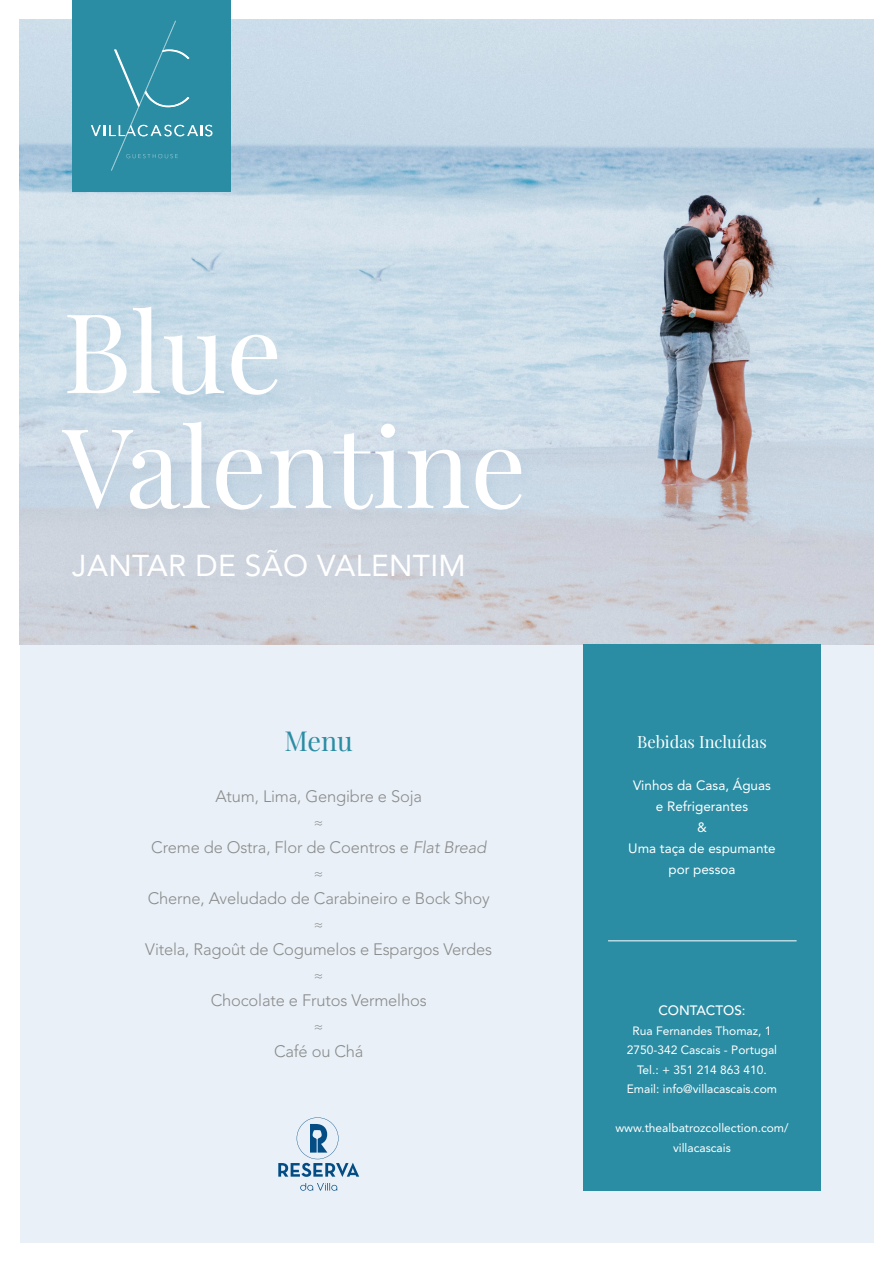
<style>
.page{position:relative;width:893px;height:1263px;background:#fff}
.page>*{position:absolute;margin:0;border:0;box-sizing:border-box;transform-origin:0 0}
.t1{font:110.55px "Playfair Display";color:#fff}
.t2{font:30px "Avenir LT Std";letter-spacing:.01em;color:#fff}
.t3{font:27px "Playfair Display";color:#2a8da4}
.t4{font:300 16.5px "Avenir LT Std";letter-spacing:-.01em;color:#8a8c8c}
.t5{font:16.5px "Playfair Display";color:#fff}
.t6{font:13.5px "Avenir LT Std";color:#fff}
.t7{font:500 13.5px "Avenir LT Std";color:#fff}
.t8{font:12px "Avenir LT Std";color:#fff}
.s1{font-style:italic}
.s2{font-weight:400}
</style>
<div class="page">
<div style="left:20px;top:639px;width:853px;height:604px;background:#e9f0f7"></div>
<img style="left:20px;top:20px;width:853px;height:624px">
<div style="left:583px;top:644px;width:238px;height:547px;background:#2a8da4"></div>
<div style="left:73px;top:0;width:158px;height:191px;background:#2a8da4"></div>
<div style="left:61px;top:305px;width:474px;height:219px;background:#156a91;opacity:.05"></div>
<svg style="left:300px;top:1183px;width:37px;height:8px"></svg>
<svg style="left:278px;top:1117px;width:81px;height:60px"></svg>
<svg style="left:91px;top:21px;width:121px;height:150px"></svg>
<hr style="left:608px;top:940px;width:189px;height:1px;background:#fff">
<p class="t1" style="left:63px;top:265px;width:221px">Blue</p>
<p class="t1" style="left:63px;top:380px;width:465px">Valentine</p>
<p class="t2" style="left:72px;top:548px;width:395px">JANTAR DE SÃO VALENTIM</p>
<p class="t3" style="left:284px;top:720px;width:70px">Menu</p>
<p class="t4" style="left:215px;top:787px;width:208px">Atum, Lima, Gengibre e Soja</p>
<p class="t4" style="left:314px;top:812px;width:10px">≈</p>
<p class="t4" style="left:151px;top:838px;width:336px">Creme de Ostra, Flor de Coentros e <span class="s1">Flat Bread</span></p>
<p class="t4" style="left:314px;top:863px;width:10px">≈</p>
<p class="t4" style="left:148px;top:889px;width:344px">Cherne, Aveludado de Carabineiro e Bock Shoy</p>
<p class="t4" style="left:314px;top:914px;width:10px">≈</p>
<p class="t4" style="left:145px;top:940px;width:348px">Vitela, Ragoût de Cogumelos e Espargos Verdes</p>
<p class="t4" style="left:314px;top:965px;width:10px">≈</p>
<p class="t4" style="left:211px;top:991px;width:218px">Chocolate e Frutos Vermelhos</p>
<p class="t4" style="left:314px;top:1016px;width:10px">≈</p>
<p class="t4" style="left:274px;top:1042px;width:91px">Café ou Chá</p>
<p class="t5" style="left:637px;top:729px;width:131px">Bebidas Incluídas</p>
<p class="t6" style="left:633px;top:778px;width:139px">Vinhos da Casa, Águas</p>
<p class="t6" style="left:656px;top:799px;width:94px">e Refrigerantes</p>
<p class="t6" style="left:697px;top:820px;width:11px">&amp;</p>
<p class="t6" style="left:628px;top:841px;width:149px">Uma taça de espumante</p>
<p class="t6" style="left:668px;top:862px;width:69px">por pessoa</p>
<p class="t7" style="left:658px;top:1003px;width:89px">CONTACTOS<span class="s2">:</span></p>
<p class="t8" style="left:632px;top:1023px;width:140px">Rua Fernandes Thomaz, 1</p>
<p class="t8" style="left:627px;top:1043px;width:152px">2750-342 Cascais - Portugal</p>
<p class="t8" style="left:637px;top:1062px;width:131px">Tel.: + 351 214 863 410.</p>
<p class="t8" style="left:627px;top:1082px;width:152px">Email: info@villacascais.com</p>
<p class="t8" style="left:615px;top:1121px;width:175px">www.thealbatrozcollection.com/</p>
<p class="t8" style="left:673px;top:1140px;width:59px">villacascais</p>
</div>
